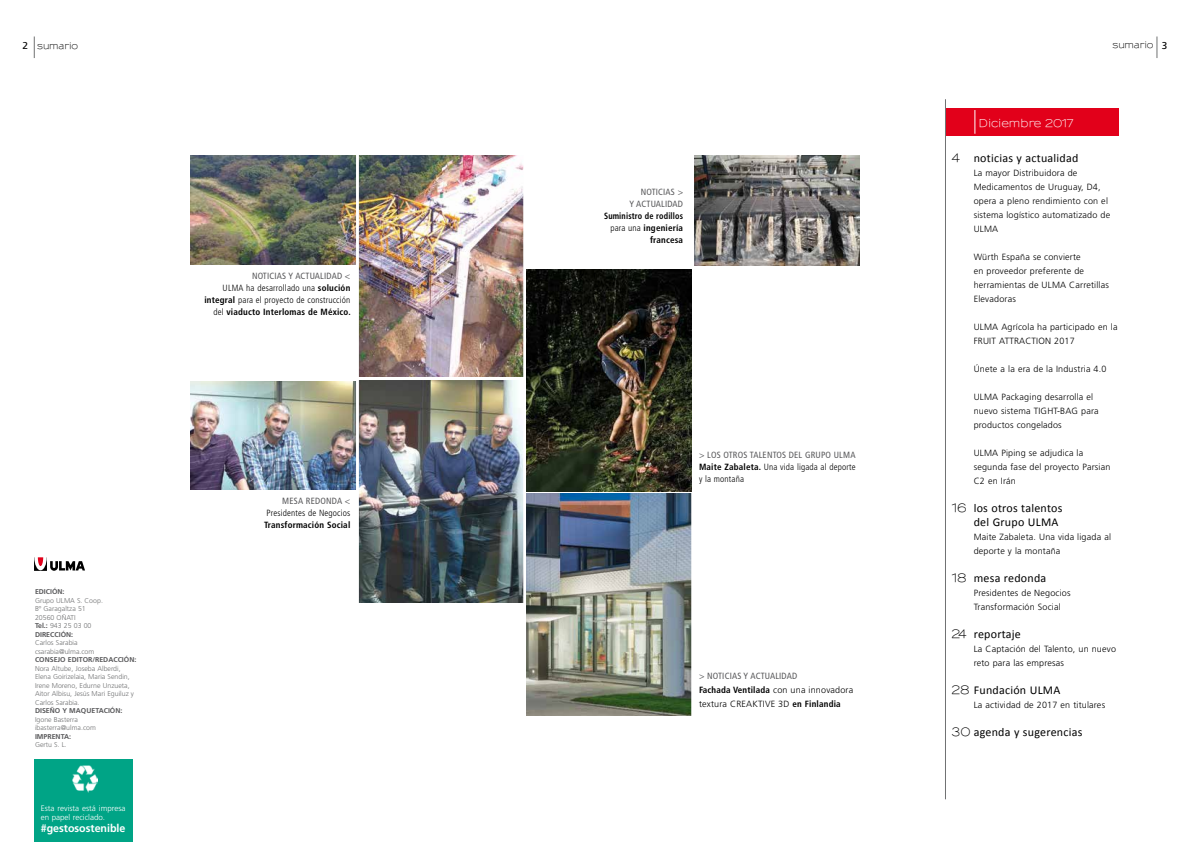
<style>
.page{position:relative;width:1191px;height:842px;background:#fff}
.page>*{position:absolute;margin:0;border:0;box-sizing:border-box;transform-origin:0 0}
.t1{font:12px/14px "Calibri";letter-spacing:.02em;color:#000}
.t2{font:700 11px "Frutiger LT Std";color:#fff}
.t3{font:600 11px "Sansumi";letter-spacing:.01em;color:#fff}
.t4{font:300 9px/14px "Frutiger LT Std";letter-spacing:.02em;color:#000}
.t5{font:300 condensed 9px/12px "Frutiger LT Std";letter-spacing:.02em;color:#000;text-align:right}
.t6{font:700 condensed 9px/12px "Frutiger LT Std";letter-spacing:.02em;color:#000;text-align:right;scale:.91 1}
.t7{font:condensed 9px/12px "Frutiger LT Std";letter-spacing:.02em;color:#58585a;text-align:right}
.t8{font:700 condensed 9px "Frutiger LT Std";letter-spacing:.02em;color:#000}
.t9{font:600 9px "Sansumi";color:#000}
.t10{font:300 8px/9px "Frutiger LT Std";color:#fff}
.t11{font:300 7px/8.5px "Frutiger LT Std";color:#707172}
.t12{font:700 7px "Frutiger LT Std";color:#58585a}
.s1{font-family:"Frutiger LT Std";font-weight:400;font-size:10px}
.s2{font-weight:400;color:#58585a}
.s3{font-weight:700}
.s4{font-weight:700;color:#58585a}
.s5{font-weight:300}
.s6{font-weight:400;font-stretch:condensed;color:#58585a}
.s7{font-weight:700;font-stretch:condensed}
.s8{font-family:"Sansumi";font-weight:600}
</style>
<div class="page">
<div style="left:34px;top:760px;width:99px;height:82px;background:#00a486"></div>
<svg style="left:34px;top:37px;width:1px;height:21px"></svg>
<svg style="left:1156px;top:37px;width:1px;height:21px"></svg>
<img style="left:526px;top:493px;width:165px;height:222px">
<img style="left:191px;top:380px;width:332px;height:222px">
<img style="left:191px;top:155px;width:332px;height:222px">
<div style="left:945px;top:108px;width:173px;height:27px;background:#e2001a"></div>
<hr style="left:945px;top:99px;width:1px;height:700px;background:#707172">
<svg style="left:974px;top:110px;width:1px;height:24px"></svg>
<hr style="left:356px;top:150px;width:3px;height:570px;background:#fff">
<div style="left:185px;top:265px;width:172px;height:115px;background:#fff"></div>
<div style="left:177px;top:490px;width:180px;height:118px;background:#fff"></div>
<img style="left:694px;top:155px;width:165px;height:110px">
<img style="left:526px;top:269px;width:165px;height:222px">
<svg style="left:34px;top:557px;width:51px;height:14px"></svg>
<img style="left:72px;top:765px;width:26px;height:27px">
<p class="t9" style="left:22px;top:41px;width:57px"><span class="s1">2</span> sumario</p>
<p class="t9" style="left:1112px;top:40px;width:57px">sumario <span class="s1">3</span></p>
<p class="t5" style="left:204px;top:270px;width:148px"><span class="s2">NOTICIAS Y ACTUALIDAD &lt;<br></span>ULMA ha desarrollado una <span class="s3">solución integral</span> para el proyecto de construcción del <span class="s3">viaducto Interlomas de México.</span></p>
<p class="t12" style="left:35px;top:588px;width:31px">EDICIÓN:</p>
<p class="t11" style="left:35px;top:596px;width:69px">Grupo ULMA S. Coop.<br>Bº Garagaltza 51<br>20560 OÑATI<br><span class="s4">TEL.:</span> 943 25 03 00<br><span class="s4">DI RECCIÓN</span></p>
<p class="t12" style="left:71px;top:630px;width:3px">:</p>
<p class="t11" style="left:35px;top:639px;width:61px">Carlos Sarabia csarabia@ulma.com</p>
<p class="t12" style="left:35px;top:656px;width:84px">CONSEJO EDITOR/REDACCIÓN</p>
<p class="t12" style="left:134px;top:656px;width:3px">:</p>
<p class="t11" style="left:35px;top:664px;width:100px">Nora Altube, Joseba Alberdi,<br>Elena Goirizelaia, Maria Sendin,<br>Irene Moreno, Edurne Unzueta,<br>Aitor Albisu, Jesús Mari Eguiluz y<br>Carlos Sarabia.</p>
<p class="t12" style="left:35px;top:707px;width:89px">DISEÑO Y MAQUETACIÓN:</p>
<p class="t11" style="left:35px;top:715px;width:62px">Igone Basterra ibasterra@ulma.com</p>
<p class="t12" style="left:35px;top:732px;width:38px">IMPRENTA:</p>
<p class="t11" style="left:35px;top:741px;width:33px">Gertu S. L.</p>
<p class="t10" style="left:41px;top:804px;width:86px">Esta revista está impresa en papel reciclado.</p>
<p class="t2" style="left:41px;top:822px;width:86px">#GESTOSOSTENIBLE</p>
<p class="t7" style="left:282px;top:495px;width:70px">MESA REDONDA &lt;</p>
<p class="t5" style="left:266px;top:507px;width:85px">Presidentes de Negocios</p>
<p class="t8" style="left:264px;top:519px;width:88px">Transformación Social</p>
<p class="t7" style="left:629px;top:186px;width:55px">NOTICIAS &gt;<br>Y ACTUALIDAD</p>
<p class="t6" style="left:604px;top:210px;width:88px">Suministro de rodillos <span class="s5">para una</span> ingeniería francesa</p>
<p class="t5" style="left:699px;top:449px;width:158px;text-align:justify"><span class="s2">&gt; LOS OTROS TALENTOS DEL GRUPO ULMA </span><span class="s3">Maite Zabaleta.</span> Una vida ligada al deporte y la montaña</p>
<p class="t4" style="left:699px;top:669px;width:156px"><span class="s6">&gt; NOTICIAS Y ACTUALIDAD<br></span><span class="s7">Fachada Ventilada</span> con una innovadora textura CREAKTIVE 3D <span class="s7">en Finlandia</span></p>
<p class="t3" style="left:978px;top:117px;width:98px">Diciembre 2017</p>
<h1 class="t1" style="left:950px;top:151px;width:129px"><span class="s8">4</span> noticias y actualidad</h1>
<p class="t4" style="left:973px;top:166px;width:138px">La mayor Distribuidora de<br>Medicamentos de Uruguay, D4, opera a pleno rendimiento con el sistema logístico automatizado de<br>ULMA</p>
<p class="t4" style="left:973px;top:250px;width:137px">Würth España se convierte<br>en proveedor preferente de herramientas de ULMA Carretillas<br>Elevadoras</p>
<p class="t4" style="left:973px;top:320px;width:145px">ULMA Agrícola ha participado en la<br>FRUIT ATTRACTION 2017</p>
<p class="t4" style="left:973px;top:362px;width:134px">Únete a la era de la Industria 4.0</p>
<p class="t4" style="left:973px;top:390px;width:126px">ULMA Packaging desarrolla el nuevo sistema TIGHT-BAG para productos congelados</p>
<p class="t4" style="left:973px;top:446px;width:138px">ULMA Piping se adjudica la segunda fase del proyecto Parsian<br>C2 en Irán</p>
<h1 class="t1" style="left:973px;top:501px;width:90px;text-indent:-23px"><span class="s8">16</span> los otros talentos del Grupo ULMA</h1>
<p class="t4" style="left:973px;top:530px;width:139px">Maite Zabaleta. Una vida ligada al deporte y la montaña</p>
<h1 class="t1" style="left:950px;top:571px;width:97px"><span class="s8">18</span> mesa redonda</h1>
<p class="t4" style="left:973px;top:586px;width:98px">Presidentes de Negocios<br>Transformación Social</p>
<h1 class="t1" style="left:950px;top:627px;width:72px"><span class="s8">24</span> reportaje</h1>
<p class="t4" style="left:973px;top:642px;width:144px">La Captación del Talento, un nuevo reto para las empresas</p>
<h1 class="t1" style="left:950px;top:683px;width:111px"><span class="s8">28</span> Fundación ULMA</h1>
<p class="t4" style="left:973px;top:698px;width:133px">La actividad de 2017 en titulares</p>
<h1 class="t1" style="left:950px;top:725px;width:133px"><span class="s8">30</span> agenda y sugerencias</h1>
</div>
